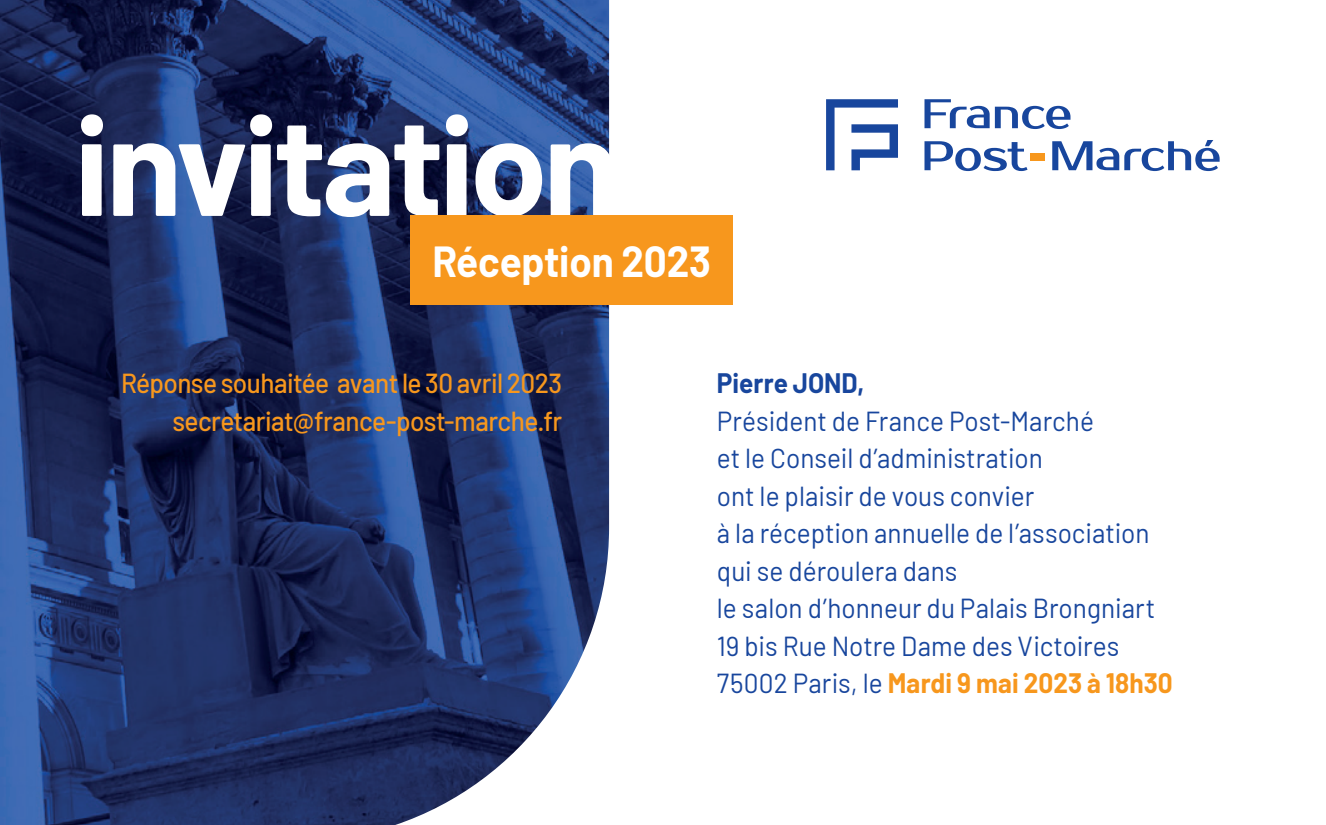
<style>
.page{position:relative;width:1326px;height:825px;background:#fff}
.page>*{position:absolute;margin:0;border:0;box-sizing:border-box;transform-origin:0 0}
.t1{font:700 42.5px "Barlow";letter-spacing:-.005em;color:#fff;scale:.95 1}
.t2{font:27.5px/37.5px "Barlow";color:#18469d;scale:.95 1}
.t3{font:500 27.5px/37.5px "Barlow";letter-spacing:-.025em;color:#f7971d;text-align:right;scale:.95 1}
.t4{font:700 27.5px "Barlow";color:#18469d;scale:.95 1}
.s1{font-weight:700;color:#f7971d}
</style>
<div class="page">
<svg style="left:924px;top:99px;width:146px;height:30px"></svg>
<svg style="left:924px;top:141px;width:103px;height:30px"></svg>
<svg style="left:1052px;top:140px;width:167px;height:31px"></svg>
<div style="left:1030px;top:154px;width:14px;height:7px;background:#f7971d"></div>
<svg style="left:826px;top:99px;width:71px;height:71px"></svg>
<img style="left:0;top:0;width:609px;height:825px">
<svg style="left:81px;top:114px;width:531px;height:103px"></svg>
<div style="left:410px;top:216px;width:323px;height:89px;background:#f7971d"></div>
<h1 class="t1" style="left:432px;top:230px;width:295px">Réception 2023</h1>
<p class="t3" style="left:121px;top:362px;width:466px">Réponse souhaitée avant le 30 avril 2023 secretariat@france-post-marche.fr</p>
<p class="t4" style="left:716px;top:363px;width:157px">Pierre JOND,</p>
<p class="t2" style="left:716px;top:400px;width:481px">Président de France Post-Marché<br>et le Conseil d’administration<br>ont le plaisir de vous convier<br>à la réception annuelle de l’association qui se déroulera dans<br>le salon d’honneur du Palais Brongniart 19 bis Rue Notre Dame des Victoires 75002 Paris, le <span class="s1">Mardi 9 mai 2023 à 18h30</span></p>
</div>
